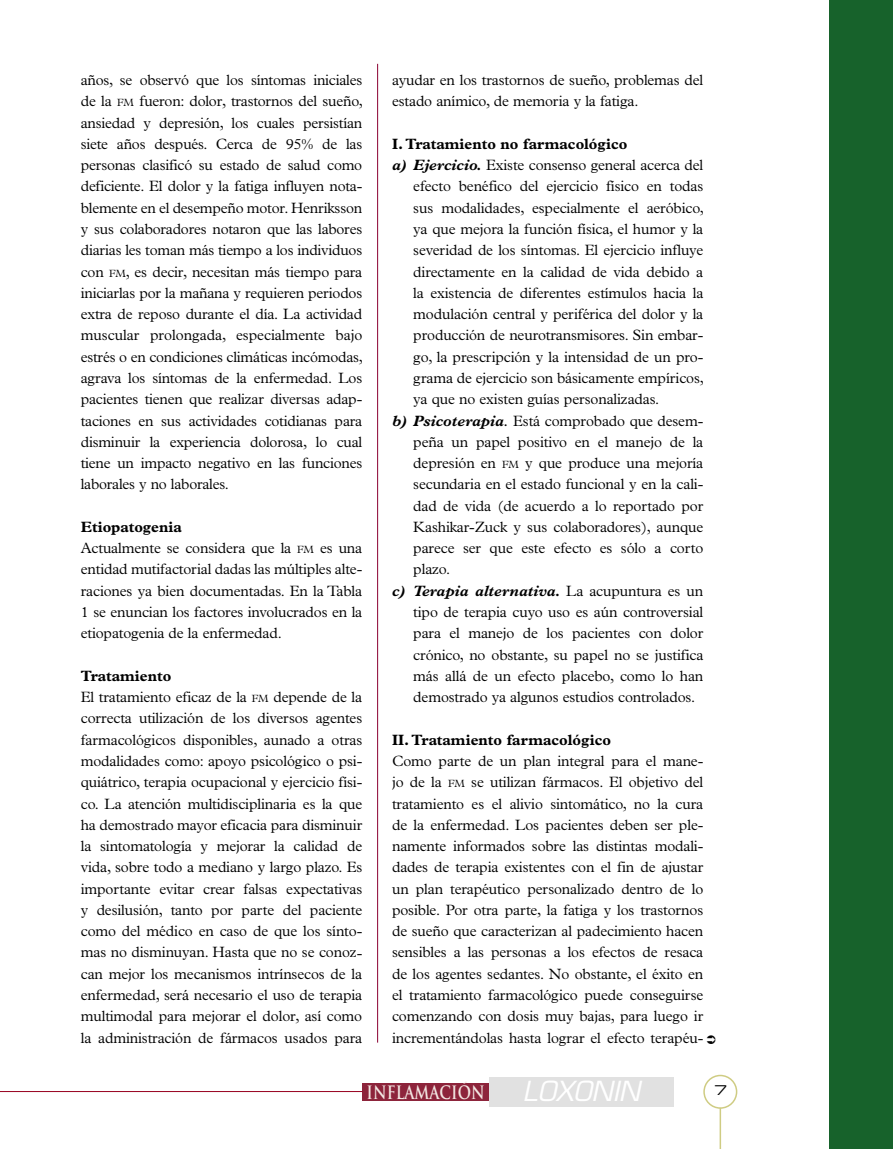
<style>
.page{position:relative;width:893px;height:1149px;background:#fff}
.page>*{position:absolute;margin:0;border:0;box-sizing:border-box;transform-origin:0 0}
.t1{font:italic 27px "Eurostile";color:#fff}
.t2{font:700 18px "Trajan";color:#f3e7e3;scale:.8 1}
.t3{font:300 15px/21.3px "Plantin";letter-spacing:-.01em;color:#000}
.t4{font:700 15px "Plantin";color:#000}
.t5{font:italic 700 15px "Plantin";color:#000}
.t6{font:13.5px "Eurostile Extended Two";color:#000}
.s1{font-size:10.5px}
.s2{font-weight:700}
.s3{font-weight:700;font-style:italic}
.s4{font-weight:400;font-style:italic}
.s5{font-weight:300;font-style:normal}
</style>
<div class="page">
<div style="left:362px;top:1082px;width:127px;height:17px;background:#8d243b"></div>
<div style="left:489px;top:1076px;width:185px;height:29px;background:#e1e1e1"></div>
<hr style="left:0;top:1090px;width:362px;height:1px;background:#97001f">
<hr style="left:377px;top:64px;width:1px;height:978px;background:#8a0032">
<div style="left:703px;top:1074px;width:34px;height:34px;border:2px solid #cfcc83;border-radius:50%"></div>
<hr style="left:720px;top:1107px;width:1px;height:41px;background:#cfcc83">
<div style="left:829px;top:0;width:64px;height:1148px;background:#17622b"></div>
<p class="t3" style="left:81px;top:69px;width:284px;text-align:justify">años, se observó que los síntomas iniciales de la <span class="s1">FM</span> fueron: dolor, trastornos del sueño, ansiedad y depresión, los cuales persistían siete años después. Cerca de 95% de las personas clasificó su estado de salud como deficiente. El dolor y la fatiga influyen nota&shy;blemente en el desempeño motor. Henriksson y sus colaboradores notaron que las labores diarias les toman más tiempo a los individuos con <span class="s1">FM</span>, es decir, necesitan más tiempo para iniciarlas por la mañana y requieren periodos extra de reposo durante el día. La actividad muscular prolongada, especialmente bajo estrés o en condiciones climáticas incómodas, agrava los síntomas de la enfermedad. Los pacientes tienen que realizar diversas adap&shy;taciones en sus actividades cotidianas para disminuir la experiencia dolorosa, lo cual tiene un impacto negativo en las funciones laborales y no laborales.</p>
<p class="t3" style="left:81px;top:516px;width:283px"><span class="s2">Etiopatogenia<br></span>Actualmente se considera que la <span class="s1">FM</span> es una entidad mutifactorial dadas las múltiples alte&shy;raciones ya bien documentadas. En la Tabla 1 se enuncian los factores involucrados en la etiopatogenia de la enfermedad.</p>
<p class="t3" style="left:81px;top:665px;width:283px"><span class="s2">Tratamiento<br></span>El tratamiento eficaz de la <span class="s1">FM</span> depende de la correcta utilización de los diversos agentes farmacológicos disponibles, aunado a otras modalidades como: apoyo psicológico o psi&shy;quiátrico, terapia ocupacional y ejercicio físi&shy;co. La atención multidisciplinaria es la que ha demostrado mayor eficacia para disminuir la sintomatología y mejorar la calidad de vida, sobre todo a mediano y largo plazo. Es importante evitar crear falsas expectativas y desilusión, tanto por parte del paciente como del médico en caso de que los sínto&shy;mas no disminuyan. Hasta que no se conoz&shy;can mejor los mecanismos intrínsecos de la enfermedad, será necesario el uso de terapia multimodal para mejorar el dolor, así como la administración de fármacos usados para</p>
<p class="t3" style="left:392px;top:69px;width:313px">ayudar en los trastornos de sueño, problemas del estado anímico, de memoria y la fatiga.</p>
<p class="t4" style="left:392px;top:135px;width:237px">I. Tratamiento no farmacológico</p>
<p class="t3" style="left:392px;top:154px;width:313px"><span class="s3">a) Ejercicio.</span> Existe consenso general acerca del</p>
<p class="t3" style="left:413px;top:176px;width:292px">efecto benéfico del ejercicio físico en todas</p>
<p class="t3" style="left:413px;top:197px;width:292px">sus modalidades, especialmente el aeróbico,</p>
<p class="t3" style="left:413px;top:218px;width:291px">ya que mejora la función física, el humor y la</p>
<p class="t3" style="left:413px;top:240px;width:291px">severidad de los síntomas. El ejercicio influye</p>
<p class="t3" style="left:413px;top:261px;width:291px">directamente en la calidad de vida debido a</p>
<p class="t3" style="left:413px;top:282px;width:292px">la existencia de diferentes estímulos hacia la</p>
<p class="t3" style="left:413px;top:303px;width:291px">modulación central y periférica del dolor y la</p>
<p class="t3" style="left:413px;top:325px;width:291px">producción de neurotransmisores. Sin embar-</p>
<p class="t3" style="left:413px;top:346px;width:291px">go, la prescripción y la intensidad de un pro-</p>
<p class="t3" style="left:413px;top:367px;width:292px">grama de ejercicio son básicamente empíricos,</p>
<p class="t3" style="left:413px;top:388px;width:247px">ya que no existen guías personalizadas.</p>
<p class="t3" style="left:392px;top:410px;width:313px"><span class="s3">b) Psicoterapia</span><span class="s4">.</span> Está comprobado que desem-</p>
<p class="t3" style="left:413px;top:431px;width:291px">peña un papel positivo en el manejo de la</p>
<p class="t3" style="left:413px;top:452px;width:292px">depresión en <span class="s1">FM</span> y que produce una mejoría</p>
<p class="t3" style="left:413px;top:473px;width:291px">secundaria en el estado funcional y en la cali-</p>
<p class="t3" style="left:413px;top:495px;width:291px">dad de vida (de acuerdo a lo reportado por</p>
<p class="t3" style="left:413px;top:516px;width:291px">Kashikar-Zuck y sus colaboradores), aunque</p>
<p class="t3" style="left:413px;top:537px;width:291px">parece ser que este efecto es sólo a corto</p>
<p class="t3" style="left:413px;top:558px;width:38px">plazo.</p>
<p class="t5" style="left:392px;top:581px;width:313px">c) Terapia alternativa. <span class="s5">La acupuntura es un</span></p>
<p class="t3" style="left:413px;top:601px;width:291px">tipo de terapia cuyo uso es aún controversial</p>
<p class="t3" style="left:413px;top:622px;width:292px">para el manejo de los pacientes con dolor</p>
<p class="t3" style="left:413px;top:643px;width:292px">crónico, no obstante, su papel no se justifica</p>
<p class="t3" style="left:413px;top:665px;width:292px">más allá de un efecto placebo, como lo han</p>
<p class="t3" style="left:413px;top:686px;width:283px">demostrado ya algunos estudios controlados.</p>
<p class="t4" style="left:392px;top:730px;width:221px">II. Tratamiento farmacológico</p>
<p class="t3" style="left:392px;top:750px;width:313px;text-align:justify">Como parte de un plan integral para el mane&shy;jo de la <span class="s1">FM</span> se utilizan fármacos. El objetivo del tratamiento es el alivio sintomático, no la cura de la enfermedad. Los pacientes deben ser ple&shy;namente informados sobre las distintas modali&shy;dades de terapia existentes con el fin de ajustar un plan terapéutico personalizado dentro de lo posible. Por otra parte, la fatiga y los trastornos de sueño que caracterizan al padecimiento hacen sensibles a las personas a los efectos de resaca de los agentes sedantes. No obstante, el éxito en el tratamiento farmacológico puede conseguirse comenzando con dosis muy bajas, para luego ir incrementándolas hasta lograr el efecto terapéu-</p>
<p class="t2" style="left:367px;top:1081px;width:149px">INFLAMACIÓN</p>
<h1 class="t1" style="left:523px;top:1074px;width:119px">LOXONIN</h1>
<p class="t6" style="left:714px;top:1080px;width:15px">7</p>
</div>
